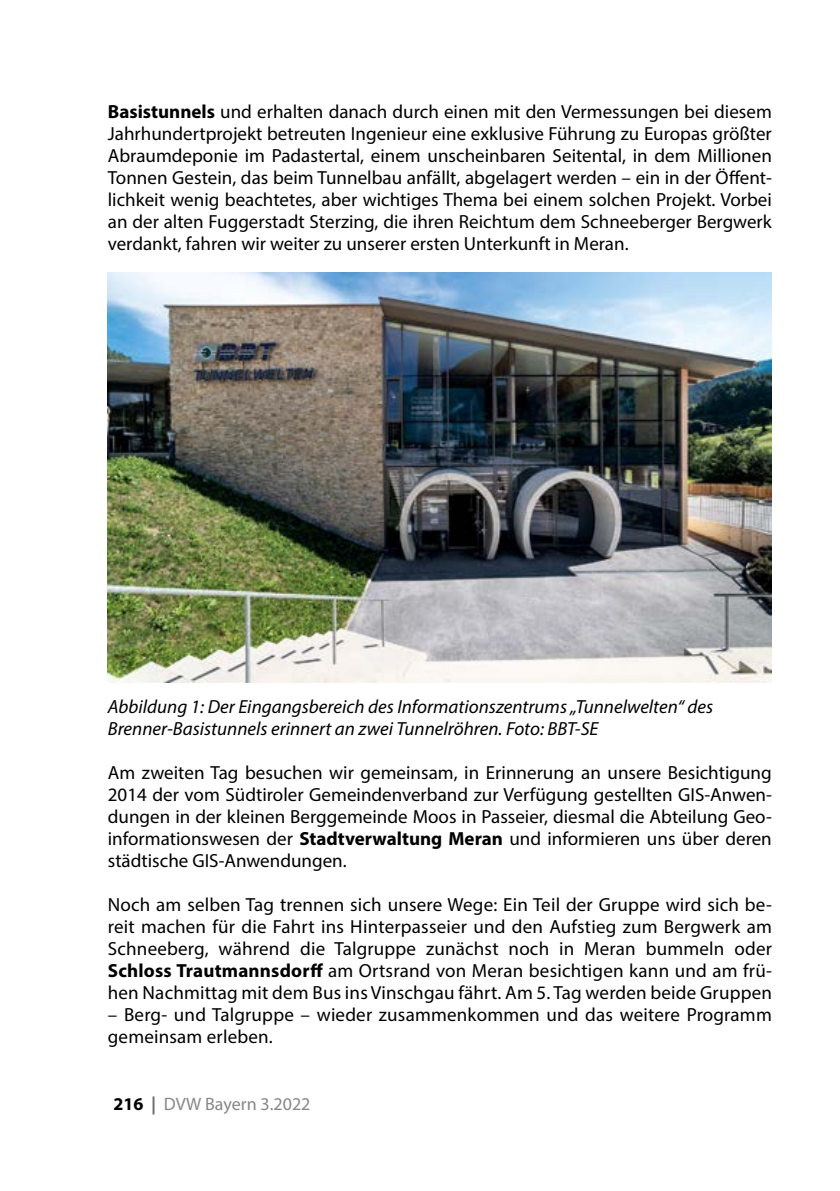
<style>
.page{position:relative;width:840px;height:1191px;background:#fff}
.page>*{position:absolute;margin:0;border:0;box-sizing:border-box;transform-origin:0 0}
.t1{font:19px/22px "Myriad Pro";letter-spacing:.005em;color:#000;text-align:justify}
.t2{font:italic 19px/22px "Myriad Pro";color:#000}
.t3{font:18px "Myriad Pro";color:#868786}
.s1{font-weight:700}
.s2{font-weight:700;color:#000}
.s3{font-weight:700;color:#6e6e6e}
</style>
<div class="page">
<img style="left:108px;top:272px;width:663px;height:410px">
<p class="t1" style="left:108px;top:101px;width:665px"><span class="s1">Basistunnels</span> und erhalten danach durch einen mit den Vermessungen bei diesem Jahrhundertprojekt betreuten Ingenieur eine exklusive Führung zu Europas größter Abraumdeponie im Padastertal, einem unscheinbaren Seitental, in dem Millionen Tonnen Gestein, das beim Tunnelbau anfällt, abgelagert werden – ein in der Öffent&shy;lichkeit wenig beachtetes, aber wichtiges Thema bei einem solchen Projekt. Vorbei an der alten Fuggerstadt Sterzing, die ihren Reichtum dem Schneeberger Bergwerk verdankt, fahren wir weiter zu unserer ersten Unterkunft in Meran.</p>
<p class="t2" style="left:108px;top:695px;width:606px">Abbildung 1: Der Eingangsbereich des Informationszentrums „Tunnelwelten“ des<br>Brenner-Basistunnels erinnert an zwei Tunnelröhren. Foto: BBT-SE</p>
<p class="t1" style="left:108px;top:761px;width:665px">Am zweiten Tag besuchen wir gemeinsam, in Erinnerung an unsere Besichtigung 2014 der vom Südtiroler Gemeindenverband zur Verfügung gestellten GIS-Anwen&shy;dungen in der kleinen Berggemeinde Moos in Passeier, diesmal die Abteilung Geo&shy;informationswesen der <span class="s1">Stadtverwaltung Meran</span> und informieren uns über deren städtische GIS-Anwendungen.</p>
<p class="t1" style="left:108px;top:893px;width:665px">Noch am selben Tag trennen sich unsere Wege: Ein Teil der Gruppe wird sich be&shy;reit machen für die Fahrt ins Hinterpasseier und den Aufstieg zum Bergwerk am Schneeberg, während die Talgruppe zunächst noch in Meran bummeln oder <span class="s1">Schloss Trautmannsdorff</span> am Ortsrand von Meran besichtigen kann und am frü&shy;hen Nachmittag mit dem Bus ins Vinschgau fährt. Am 5. Tag werden beide Gruppen</p>
<p class="t1" style="left:108px;top:1003px;width:665px">– Berg- und Talgruppe – wieder zusammenkommen und das weitere Programm gemeinsam erleben.</p>
<p class="t3" style="left:113px;top:1093px;width:198px"><span class="s2">216</span> <span class="s3">|</span> DVW Bayern 3.2022</p>
</div>
